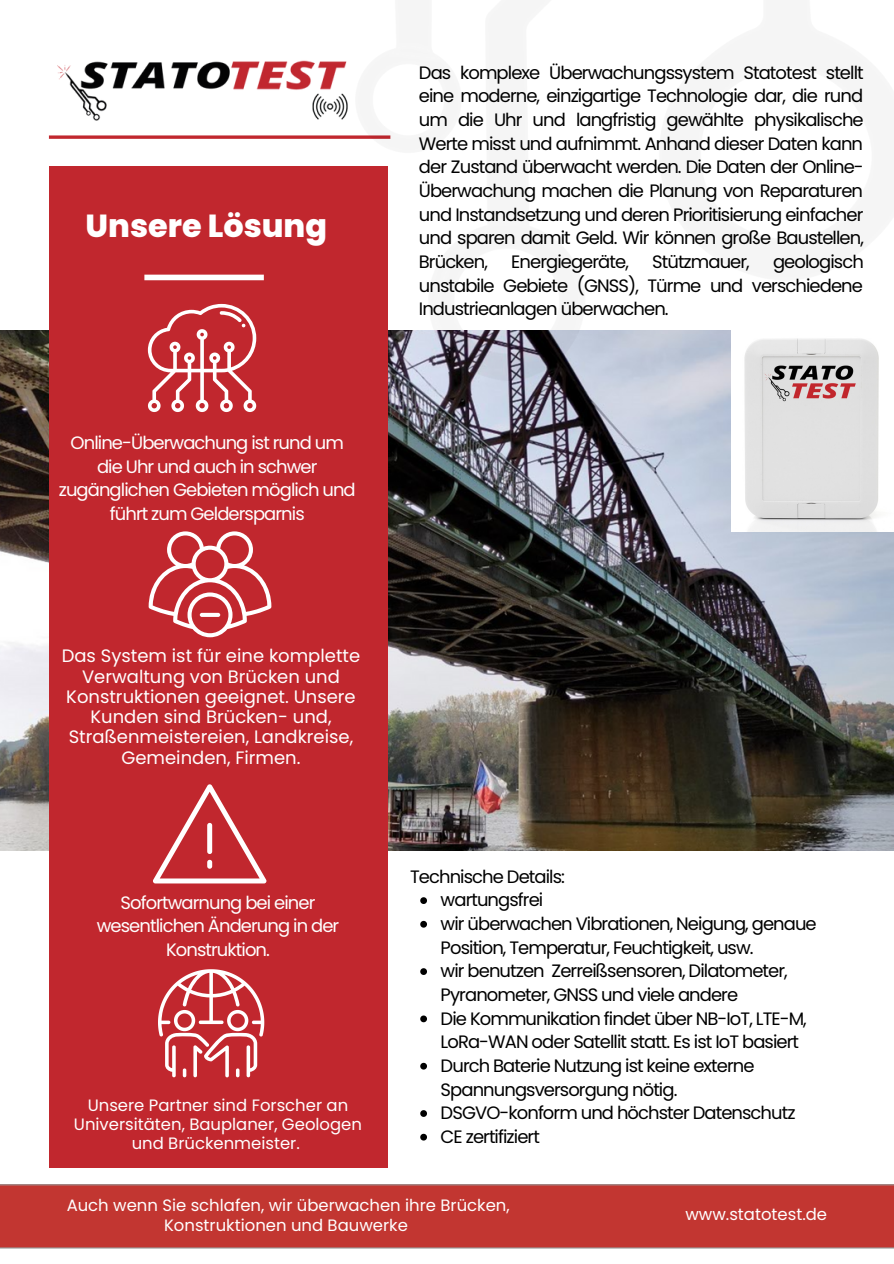
<style>
.page{position:relative;width:894px;height:1264px;background:#fff}
.page>*{position:absolute;margin:0;border:0;box-sizing:border-box;transform-origin:0 0}
.t1{font:800 31.8px "Poppins";color:#fff}
.t2{font:18px/23.7px "Poppins";letter-spacing:-.05em;color:#000}
.t3{font:18px/23.7px "Poppins";letter-spacing:-.05em;color:#fff;text-align:center}
.t4{font:18px/20.2px "Poppins";color:#fff;text-align:center}
.t5{font:16.5px/19.2px "Poppins";color:#fff;text-align:center}
</style>
<div class="page">
<img style="left:0;top:330px;width:893px;height:520px">
<svg style="left:49px;top:135px;width:306px;height:4px"></svg>
<div style="left:49px;top:166px;width:338px;height:1001px;background:#c1272e"></div>
<div style="left:144px;top:275px;width:120px;height:5px;background:#fff"></div>
<img style="left:57px;top:60px;width:291px;height:61px">
<img style="left:355px;top:135px;width:375px;height:246px">
<div style="left:0;top:1184px;width:893px;height:64px;background:#c23631"></div>
<svg style="left:153px;top:784px;width:113px;height:99px"></svg>
<svg style="left:158px;top:969px;width:106px;height:108px"></svg>
<svg style="left:149px;top:531px;width:122px;height:106px"></svg>
<svg style="left:148px;top:304px;width:108px;height:108px"></svg>
<svg style="left:420px;top:897px;width:7px;height:7px"></svg>
<svg style="left:420px;top:920px;width:7px;height:7px"></svg>
<svg style="left:420px;top:968px;width:7px;height:6px"></svg>
<svg style="left:420px;top:1015px;width:7px;height:7px"></svg>
<svg style="left:420px;top:1062px;width:7px;height:7px"></svg>
<svg style="left:420px;top:1110px;width:7px;height:6px"></svg>
<svg style="left:420px;top:1133px;width:7px;height:7px"></svg>
<img style="left:730px;top:330px;width:163px;height:202px">
<p class="t1" style="left:86px;top:204px;width:243px">Unsere Lösung</p>
<p class="t3" style="left:59px;top:431px;width:298px">Online-Überwachung ist rund um die Uhr und auch in schwer zugänglichen Gebieten möglich und führt zum Geldersparnis</p>
<p class="t4" style="left:62px;top:646px;width:300px">Das System ist für eine komplette<br>Verwaltung von Brücken und<br>Konstruktionen geeignet. Unsere<br>Kunden sind Brücken- und,<br>Straßenmeistereien, Landkreise,<br>Gemeinden, Firmen.</p>
<p class="t3" style="left:97px;top:890px;width:244px">Sofortwarnung bei einer wesentlichen Änderung in der<br>Konstruktion.</p>
<p class="t5" style="left:74px;top:1095px;width:289px">Unsere Partner sind Forscher an<br>Universitäten, Bauplaner, Geologen und Brückenmeister.</p>
<p class="t2" style="left:419px;top:61px;width:446px;text-align:justify">Das komplexe Überwachungssystem Statotest stellt eine moderne, einzigartige Technologie dar, die rund um die Uhr und langfristig gewählte physikalische Werte misst und aufnimmt. Anhand dieser Daten kann der Zustand überwacht werden. Die Daten der Online-Überwachung machen die Planung von Reparaturen und Instandsetzung und deren Prioritisierung einfacher und sparen damit Geld. Wir können große Baustellen, Brücken,</p>
<p class="t2" style="left:419px;top:250px;width:446px;text-align:justify;text-indent:354px">geologisch unstabile Gebiete (GNSS), Türme und verschiedene Industrieanlagen überwachen.</p>
<p class="t2" style="left:511px;top:250px;width:119px">Energiegeräte,</p>
<p class="t2" style="left:652px;top:250px;width:99px">Stützmauer,</p>
<p class="t2" style="left:410px;top:864px;width:156px">Technische Details:</p>
<p class="t2" style="left:440px;top:888px;width:104px">wartungsfrei</p>
<p class="t2" style="left:440px;top:911px;width:377px">wir überwachen Vibrationen, Neigung, genaue<br>Position, Temperatur, Feuchtigkeit, usw.</p>
<p class="t2" style="left:440px;top:959px;width:348px">wir benutzen Zerreißsensoren, Dilatometer,<br>Pyranometer, GNSS und viele andere</p>
<p class="t2" style="left:440px;top:1006px;width:367px">Die Kommunikation findet über NB-IoT, LTE-M,<br>LoRa-WAN oder Satellit statt. Es ist IoT basiert</p>
<p class="t2" style="left:440px;top:1053px;width:315px">Durch Baterie Nutzung ist keine externe<br>Spannungsversorgung nötig.</p>
<p class="t2" style="left:440px;top:1100px;width:356px">DSGVO-konform und höchster Datenschutz</p>
<p class="t2" style="left:440px;top:1124px;width:101px">CE zertifiziert</p>
<p class="t5" style="left:67px;top:1196px;width:444px">Auch wenn Sie schlafen, wir überwachen ihre Brücken,<br>Konstruktionen und Bauwerke</p>
<p class="t5" style="left:685px;top:1204px;width:143px">www.statotest.de</p>
</div>
